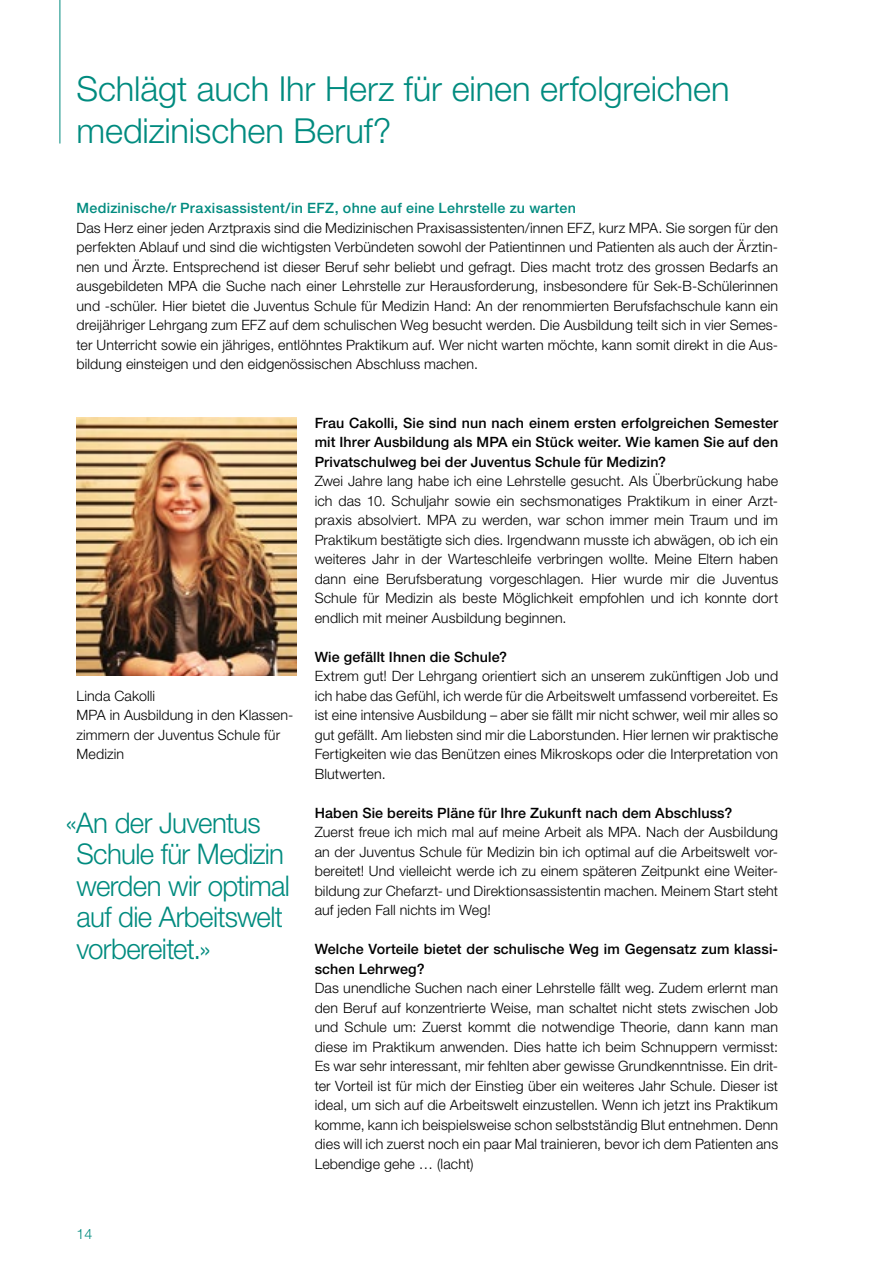
<style>
.page{position:relative;width:893px;height:1263px;background:#fff}
.page>*{position:absolute;margin:0;border:0;box-sizing:border-box;transform-origin:0 0}
.dez_Seitentitel{font:300 34.5px/41.4px "Helvetica Neue LT Std";letter-spacing:-.005em;color:#008b7f}
.Rubriktitel_grün{font:300 28.5px/31.5px "Helvetica Neue LT Std";letter-spacing:-.025em;color:#008b7f}
.dez_Grundtext_Blocks{font:300 14.25px/19.5px "Helvetica Neue LT Std";letter-spacing:.01em;color:#000;text-align:justify}
.dez_Grundtext_Blocks-2{font:500 14.25px/19.5px "Helvetica Neue LT Std";letter-spacing:.01em;color:#000;text-align:justify}
.dez_Grundtext_Flatte{font:300 14.25px/19.5px "Helvetica Neue LT Std";letter-spacing:.01em;color:#000}
.dez_Themeneinleitung{font:500 14.25px "Helvetica Neue LT Std";letter-spacing:.02em;color:#008b7f}
.t1{font:300 14.25px "Helvetica Neue LT Std";color:#008b7f}
</style>
<div class="page">
<img style="left:77px;top:417px;width:220px;height:258px">
<hr style="left:60px;top:0;width:1px;height:144px;background:#008b7f">
<p class="dez_Seitentitel" style="left:77px;top:67px;width:655px">Schlägt auch Ihr Herz für einen erfolgreichen medizinischen Beruf?</p>
<p class="dez_Themeneinleitung" style="left:77px;top:199px;width:501px">Medizinische/r Praxisassistent/in EFZ, ohne auf eine Lehrstelle zu warten</p>
<p class="dez_Grundtext_Blocks" style="left:77px;top:217px;width:703px">Das Herz einer jeden Arztpraxis sind die Medizinischen Praxisassistenten/innen EFZ, kurz MPA. Sie sorgen für den perfekten Ablauf und sind die wichtigsten Verbündeten sowohl der Patientinnen und Patienten als auch der Ärztin&shy;nen und Ärzte. Entsprechend ist dieser Beruf sehr beliebt und gefragt. Dies macht trotz des grossen Bedarfs an ausgebildeten MPA die Suche nach einer Lehrstelle zur Herausforderung, insbesondere für Sek-B-Schülerinnen und -schüler. Hier bietet die Juventus Schule für Medizin Hand: An der renommierten Berufsfachschule kann ein dreijähriger Lehrgang zum EFZ auf dem schulischen Weg besucht werden. Die Ausbildung teilt sich in vier Semes&shy;ter Unterricht sowie ein jähriges, entlöhntes Praktikum auf. Wer nicht warten möchte, kann somit direkt in die Aus&shy;bildung einsteigen und den eidgenössischen Abschluss machen.</p>
<p class="dez_Grundtext_Flatte" style="left:77px;top:685px;width:80px">Linda Cakolli</p>
<p class="dez_Grundtext_Flatte" style="left:77px;top:705px;width:218px">MPA in Ausbildung in den Klassen&shy;zimmern der Juventus Schule für<br>Medizin</p>
<p class="Rubriktitel_grün" style="left:77px;top:806px;width:215px;text-indent:-11px">«An der Juventus<br>Schule für Medizin werden wir optimal auf die Arbeitswelt vorbereitet.»</p>
<p class="dez_Grundtext_Blocks-2" style="left:315px;top:413px;width:465px">Frau Cakolli, Sie sind nun nach einem ersten erfolgreichen Semester mit Ihrer Ausbildung als MPA ein Stück weiter. Wie kamen Sie auf den Privatschulweg bei der Juventus Schule für Medizin?</p>
<p class="dez_Grundtext_Blocks" style="left:315px;top:471px;width:465px">Zwei Jahre lang habe ich eine Lehrstelle gesucht. Als Überbrückung habe ich das 10. Schuljahr sowie ein sechsmonatiges Praktikum in einer Arzt&shy;praxis absolviert. MPA zu werden, war schon immer mein Traum und im Praktikum bestätigte sich dies. Irgendwann musste ich abwägen, ob ich ein weiteres Jahr in der Warteschleife verbringen wollte. Meine Eltern haben dann eine Berufsberatung vorgeschlagen. Hier wurde mir die Juventus Schule für Medizin als beste Möglichkeit empfohlen und ich konnte dort endlich mit meiner Ausbildung beginnen.</p>
<p class="dez_Grundtext_Blocks-2" style="left:315px;top:647px;width:194px">Wie gefällt Ihnen die Schule?</p>
<p class="dez_Grundtext_Blocks" style="left:315px;top:666px;width:465px">Extrem gut! Der Lehrgang orientiert sich an unserem zukünftigen Job und ich habe das Gefühl, ich werde für die Arbeitswelt umfassend vorbereitet. Es ist eine intensive Ausbildung – aber sie fällt mir nicht schwer, weil mir alles so gut gefällt. Am liebsten sind mir die Laborstunden. Hier lernen wir praktische Fertigkeiten wie das Benützen eines Mikroskops oder die Interpretation von Blutwerten.</p>
<p class="dez_Grundtext_Blocks-2" style="left:315px;top:803px;width:419px">Haben Sie bereits Pläne für Ihre Zukunft nach dem Abschluss?</p>
<p class="dez_Grundtext_Blocks" style="left:315px;top:822px;width:465px">Zuerst freue ich mich mal auf meine Arbeit als MPA. Nach der Ausbildung an der Juventus Schule für Medizin bin ich optimal auf die Arbeitswelt vor&shy;bereitet! Und vielleicht werde ich zu einem späteren Zeitpunkt eine Weiter&shy;bildung zur Chefarzt- und Direktionsassistentin machen. Meinem Start steht auf jeden Fall nichts im Weg!</p>
<p class="dez_Grundtext_Blocks-2" style="left:315px;top:939px;width:465px">Welche Vorteile bietet der schulische Weg im Gegensatz zum klassi&shy;schen Lehrweg?</p>
<p class="dez_Grundtext_Blocks" style="left:315px;top:978px;width:465px">Das unendliche Suchen nach einer Lehrstelle fällt weg. Zudem erlernt man den Beruf auf konzentrierte Weise, man schaltet nicht stets zwischen Job und Schule um: Zuerst kommt die notwendige Theorie, dann kann man diese im Praktikum anwenden. Dies hatte ich beim Schnuppern vermisst:<br>Es war sehr interessant, mir fehlten aber gewisse Grundkenntnisse. Ein drit&shy;ter Vorteil ist für mich der Einstieg über ein weiteres Jahr Schule. Dieser ist ideal, um sich auf die Arbeitswelt einzustellen. Wenn ich jetzt ins Praktikum komme, kann ich beispielsweise schon selbstständig Blut entnehmen. Denn dies will ich zuerst noch ein paar Mal trainieren, bevor ich dem Patienten ans Lebendige gehe … (lacht)</p>
<p class="t1" style="left:77px;top:1225px;width:17px">14</p>
</div>
